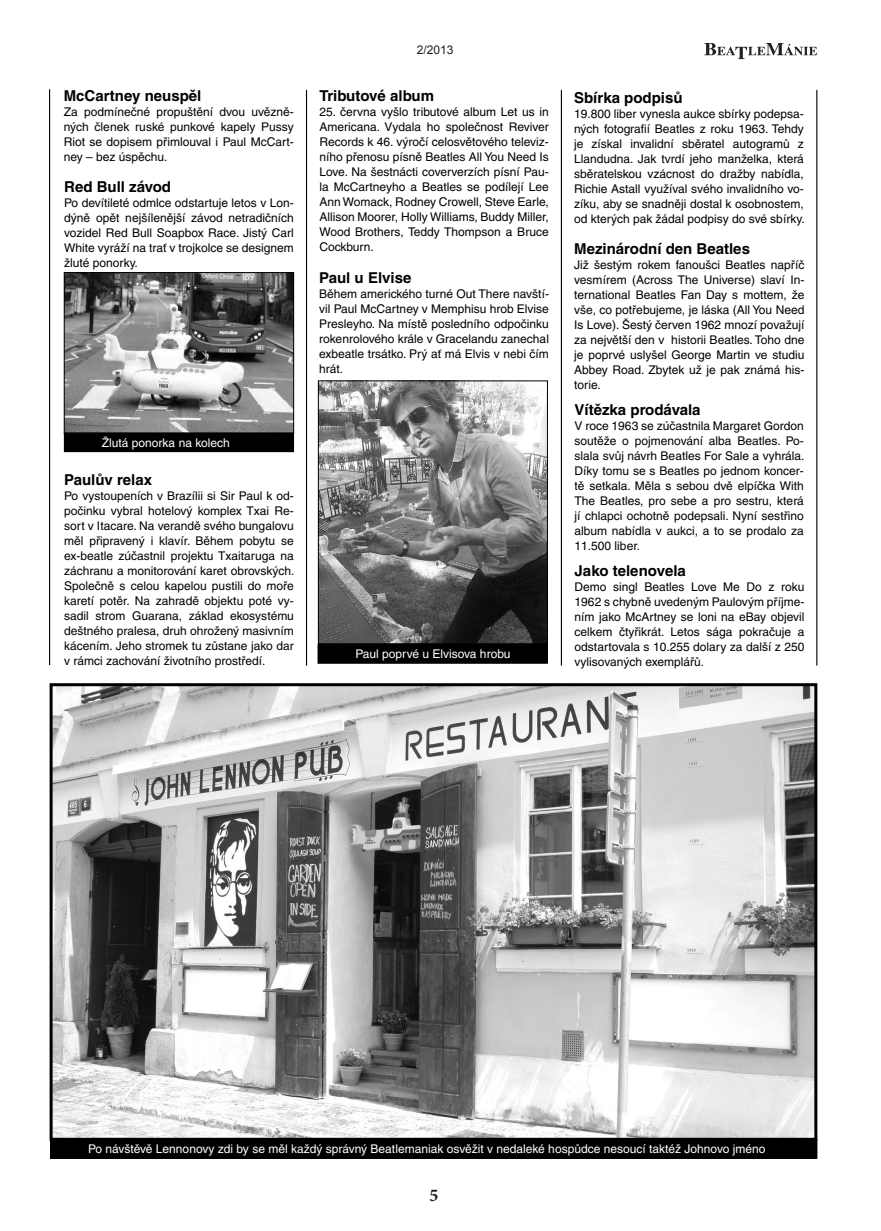
<style>
.page{position:relative;width:881px;height:1231px;background:#fff}
.page>*{position:absolute;margin:0;border:0;box-sizing:border-box;transform-origin:0 0}
.t1{font:700 18px "Minion Pro";color:#231f20}
.t2{font:700 15px "Helvetica CE";color:#000}
.t3{font:12px/15px "Helvetica CE";color:#000;text-align:justify}
.t4{font:12px "Helvetica CE";color:#fff}
.t5{font:12px "Arial";color:#231f20}
</style>
<div class="page">
<svg style="left:704px;top:43px;width:112px;height:16px"></svg>
<img style="left:66px;top:274px;width:226px;height:158px">
<div style="left:64px;top:272px;width:230px;height:162px;border:1px solid #000"></div>
<div style="left:64px;top:433px;width:229px;height:19px;background:#000"></div>
<div style="left:64px;top:432px;width:230px;height:20px;border:1px solid #000"></div>
<img style="left:320px;top:382px;width:225px;height:260px">
<div style="left:318px;top:380px;width:229px;height:264px;border:1px solid #000"></div>
<div style="left:318px;top:645px;width:229px;height:18px;background:#000"></div>
<div style="left:317px;top:644px;width:230px;height:20px;border:1px solid #000"></div>
<img style="left:54px;top:687px;width:759px;height:450px">
<div style="left:50px;top:683px;width:767px;height:458px;border:3px solid #000"></div>
<hr style="left:49px;top:89px;width:1px;height:576px;background:#000">
<hr style="left:306px;top:90px;width:1px;height:576px;background:#000">
<hr style="left:560px;top:90px;width:1px;height:576px;background:#000">
<hr style="left:816px;top:90px;width:1px;height:576px;background:#000">
<div style="left:51px;top:1140px;width:765px;height:18px;background:#000"></div>
<div style="left:50px;top:1139px;width:767px;height:20px;border:1px solid #000"></div>
<p class="t2" style="left:64px;top:89px;width:139px">McCartney neuspěl</p>
<p class="t3" style="left:64px;top:104px;width:231px">Za podmínečné propuštění dvou uvězně&shy;ných členek ruské punkové kapely Pussy Riot se dopisem přimlouval i Paul McCart&shy;ney – bez úspěchu.</p>
<p class="t2" style="left:64px;top:180px;width:108px">Red Bull závod</p>
<p class="t3" style="left:64px;top:195px;width:231px">Po devítileté odmlce odstartuje letos v Lon&shy;dýně opět nejšílenější závod netradičních vozidel Red Bull Soapbox Race. Jistý Carl White vyráží na trať v trojkolce se designem žluté ponorky.</p>
<p class="t4" style="left:102px;top:436px;width:130px">Žlutá ponorka na kolech</p>
<p class="t2" style="left:64px;top:473px;width:89px">Paulův relax</p>
<p class="t3" style="left:64px;top:488px;width:232px">Po vystoupeních v Brazílii si Sir Paul k od&shy;počinku vybral hotelový komplex Txai Re&shy;sort v Itacare. Na verandě svého bungalovu měl připravený i klavír. Během pobytu se ex-beatle zúčastnil projektu Txaitaruga na záchranu a monitorování karet obrovských.<br>Společně s celou kapelou pustili do moře karetí potěr. Na zahradě objektu poté vy&shy;sadil strom Guarana, základ ekosystému deštného pralesa, druh ohrožený masivním kácením. Jeho stromek tu zůstane jako dar v rámci zachování životního prostředí.</p>
<p class="t5" style="left:416px;top:42px;width:38px">2/2013</p>
<p class="t2" style="left:319px;top:89px;width:116px">Tributové album</p>
<p class="t3" style="left:319px;top:105px;width:231px">25. června vyšlo tributové album Let us in Americana. Vydala ho společnost Reviver Records k 46. výročí celosvětového televiz&shy;ního přenosu písně Beatles All You Need Is Love. Na šestnácti coververzích písní Pau&shy;la McCartneyho a Beatles se podílejí Lee Ann Womack, Rodney Crowell, Steve Earle, Allison Moorer, Holly Williams, Buddy Miller, Wood Brothers, Teddy Thompson a Bruce Cockburn.</p>
<p class="t2" style="left:319px;top:271px;width:94px">Paul u Elvise</p>
<p class="t3" style="left:319px;top:286px;width:231px">Během amerického turné Out There navští&shy;vil Paul McCartney v Memphisu hrob Elvise Presleyho. Na místě posledního odpočinku rokenrolového krále v Gracelandu zanechal exbeatle trsátko. Prý ať má Elvis v nebi čím hrát.</p>
<p class="t4" style="left:355px;top:648px;width:156px">Paul poprvé u Elvisova hrobu</p>
<p class="t2" style="left:574px;top:91px;width:110px">Sbírka podpisů</p>
<p class="t3" style="left:574px;top:106px;width:232px">19.800 liber vynesla aukce sbírky podepsa&shy;ných fotografií Beatles z roku 1963. Tehdy je získal invalidní sběratel autogramů z Llandudna. Jak tvrdí jeho manželka, která sběratelskou vzácnost do dražby nabídla, Richie Astall využíval svého invalidního vo&shy;zíku, aby se snadněji dostal k osobnostem, od kterých pak žádal podpisy do své sbírky.</p>
<p class="t2" style="left:574px;top:242px;width:177px">Mezinárodní den Beatles</p>
<p class="t3" style="left:574px;top:257px;width:231px">Již šestým rokem fanoušci Beatles napříč vesmírem (Across The Universe) slaví In&shy;ternational Beatles Fan Day s mottem, že vše, co potřebujeme, je láska (All You Need Is Love). Šestý červen 1962 mnozí považují za největší den v historii Beatles. Toho dne je poprvé uslyšel George Martin ve studiu Abbey Road. Zbytek už je pak známá his&shy;torie.</p>
<p class="t2" style="left:574px;top:404px;width:127px">Vítězka prodávala</p>
<p class="t3" style="left:574px;top:419px;width:231px">V roce 1963 se zúčastnila Margaret Gordon soutěže o pojmenování alba Beatles. Po&shy;slala svůj návrh Beatles For Sale a vyhrála.<br>Díky tomu se s Beatles po jednom koncer&shy;tě setkala. Měla s sebou dvě elpíčka With The Beatles, pro sebe a pro sestru, která jí chlapci ochotně podepsali. Nyní sestřino album nabídla v aukci, a to se prodalo za 11.500 liber.</p>
<p class="t2" style="left:574px;top:564px;width:113px">Jako telenovela</p>
<p class="t3" style="left:574px;top:579px;width:231px">Demo singl Beatles Love Me Do z roku 1962 s chybně uvedeným Paulovým příjme&shy;ním jako McArtney se loni na eBay objevil celkem čtyřikrát. Letos sága pokračuje a odstartovala s 10.255 dolary za další z 250 vylisovaných exemplářů.</p>
<p class="t4" style="left:88px;top:1143px;width:678px">Po návštěvě Lennonovy zdi by se měl každý správný Beatlemaniak osvěžit v nedaleké hospůdce nesoucí taktéž Johnovo jméno</p>
<h1 class="t1" style="left:429px;top:1183px;width:10px">5</h1>
</div>
